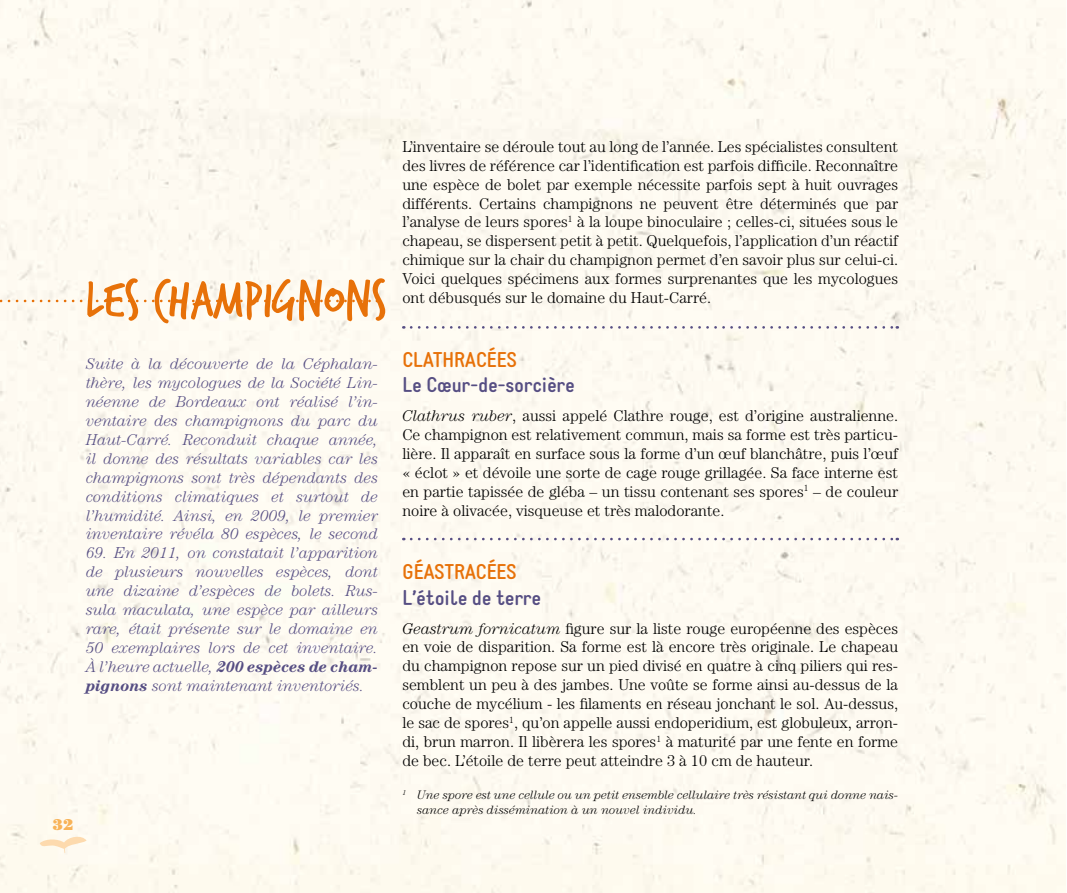
<style>
.page{position:relative;width:1067px;height:893px;background:#fff}
.page>*{position:absolute;margin:0;border:0;box-sizing:border-box;transform-origin:0 0}
.t1{font:56px "Trash Hand";color:#e77109}
.t2{font:700 21px/25.2px "Static";color:#564e83}
.t3{font:300 15.75px/18.9px "Century";color:#000;text-align:justify}
.t4{font:italic 300 15.75px/18.9px "Century";color:#564e83;text-align:justify}
.t5{font:900 15.75px "Century";color:#f8b358}
.t6{font:italic 300 12.25px/14.7px "Century";color:#000}
.s1{font-weight:700}
.s2{color:#e77109}
.s3{font-style:italic}
</style>
<div class="page">
<div style="left:0;top:0;width:1066px;height:893px;background:#fefaf1"></div>
<svg style="left:0;top:300px;width:378px;height:2px"></svg>
<svg style="left:411px;top:326px;width:486px;height:3px"></svg>
<svg style="left:411px;top:538px;width:486px;height:2px"></svg>
<svg style="left:40px;top:834px;width:47px;height:21px"></svg>
<p class="t1" style="left:86px;top:272px;width:302px">LES CHAMPIGNONS</p>
<p class="t4" style="left:86px;top:354px;width:294px">Suite à la découverte de la Céphalan&shy;thère, les mycologues de la Société Lin&shy;néenne de Bordeaux ont réalisé l’in&shy;ventaire des champignons du parc du Haut-Carré. Reconduit chaque année, il donne des résultats variables car les champignons sont très dépendants des conditions climatiques et surtout de l’humidité. Ainsi, en 2009, le premier inventaire révéla 80 espèces, le second</p>
<p class="t4" style="left:86px;top:543px;width:294px">69. En 2011, on constatait l’apparition de plusieurs nouvelles espèces, dont une dizaine d’espèces de bolets. Rus&shy;sula maculata, une espèce par ailleurs rare, était présente sur le domaine en 50 exemplaires lors de cet inventaire.<br>À l’heure actuelle, <span class="s1">200 espèces de cham&shy;pignons</span> sont maintenant inventoriés.</p>
<p class="t5" style="left:53px;top:815px;width:23px">32</p>
<p class="t3" style="left:402px;top:137px;width:497px">L’inventaire se déroule tout au long de l’année. Les spécialistes consultent des livres de référence car l’identification est parfois difficile. Reconnaître une espèce de bolet par exemple nécessite parfois sept à huit ouvrages différents. Certains champignons ne peuvent être déterminés que par l’analyse de leurs spores<sup>1</sup> à la loupe binoculaire ; celles-ci, situées sous le chapeau, se dispersent petit à petit. Quelquefois, l’application d’un réactif chimique sur la chair du champignon permet d’en savoir plus sur celui-ci.<br>Voici quelques spécimens aux formes surprenantes que les mycologues ont débusqués sur le domaine du Haut-Carré.</p>
<p class="t2" style="left:402px;top:347px;width:174px"><span class="s2">ClathracéeS<br></span>Le Cœur-de-sorcière</p>
<p class="t3" style="left:402px;top:406px;width:497px"><span class="s3">Clathrus ruber</span>, aussi appelé Clathre rouge, est d’origine australienne.<br>Ce champignon est relativement commun, mais sa forme est très particu&shy;lière. Il apparaît en surface sous la forme d’un œuf blanchâtre, puis l’œuf « éclot » et dévoile une sorte de cage rouge grillagée. Sa face interne est en partie tapissée de gléba – un tissu contenant ses spores<sup>1</sup> – de couleur noire à olivacée, visqueuse et très malodorante.</p>
<p class="t2" style="left:402px;top:560px;width:140px"><span class="s2">GÉastracées<br></span>L’étoile de terre</p>
<p class="t3" style="left:402px;top:618px;width:497px"><span class="s3">Geastrum fornicatum</span> figure sur la liste rouge européenne des espèces en voie de disparition. Sa forme est là encore très originale. Le chapeau du champignon repose sur un pied divisé en quatre à cinq piliers qui res&shy;semblent un peu à des jambes. Une voûte se forme ainsi au-dessus de la couche de mycélium - les filaments en réseau jonchant le sol. Au-dessus, le sac de spores<sup>1</sup>, qu’on appelle aussi endoperidium, est globuleux, arron&shy;di, brun marron. Il libèrera les spores<sup>1</sup> à maturité par une fente en forme de bec. L’étoile de terre peut atteindre 3 à 10 cm de hauteur.</p>
<p class="t6" style="left:417px;top:788px;width:482px;text-indent:-15px"><sup>1</sup> Une spore est une cellule ou un petit ensemble cellulaire très résistant qui donne nais&shy;sance après dissémination à un nouvel individu.</p>
</div>
